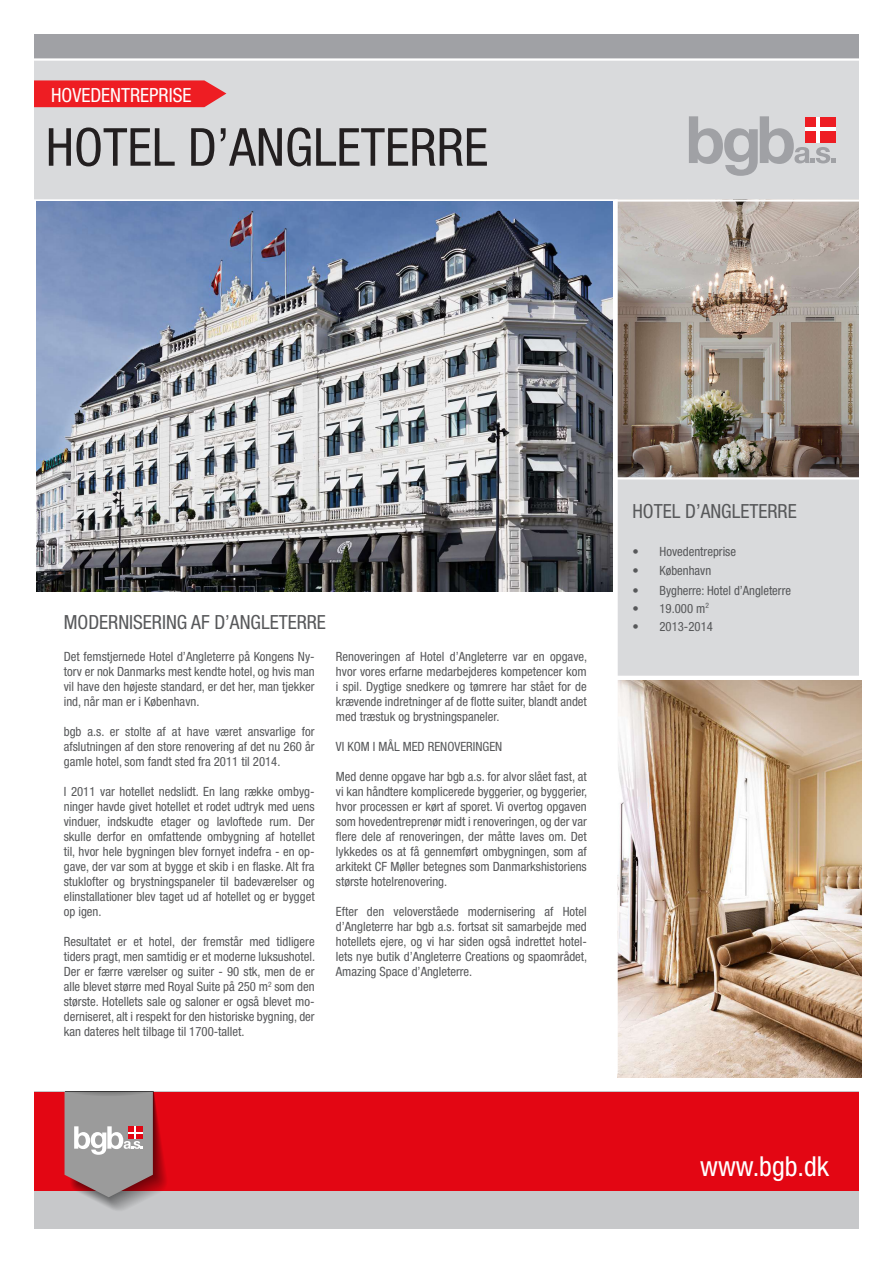
<style>
.page{position:relative;width:893px;height:1263px;background:#fff}
.page>*{position:absolute;margin:0;border:0;box-sizing:border-box;transform-origin:0 0}
.t1{font:condensed 52.5px "Helvetica Neue";color:#231f20}
.t2{font:condensed 27.6px "Helvetica Neue";color:#fff}
.t3{font:condensed 19.5px "Helvetica Neue";color:#57585a}
.t4{font:condensed 19.5px "Helvetica Neue";color:#fff}
.t5{font:condensed 12.75px/15px "Helvetica Neue";color:#57585a;text-align:justify}
</style>
<div class="page">
<img style="left:618px;top:680px;width:244px;height:398px">
<div style="left:616px;top:478px;width:243px;height:199px;background:#d9dadc"></div>
<div style="left:34px;top:1092px;width:825px;height:137px;background:#c7c8ca"></div>
<div style="left:34px;top:1092px;width:825px;height:98px;background:#e30613"></div>
<svg style="left:42px;top:1092px;width:133px;height:118px"></svg>
<div style="left:34px;top:60px;width:825px;height:140px;background:#d9dadc"></div>
<svg style="left:34px;top:80px;width:192px;height:27px;background:#ec2a2f"></svg>
<svg style="left:689px;top:116px;width:147px;height:60px"></svg>
<div style="left:805px;top:117px;width:31px;height:25px;background:#ee1d23"></div>
<hr style="left:816px;top:117px;width:4px;height:25px;background:#fff">
<hr style="left:805px;top:128px;width:31px;height:3px;background:#fff">
<img style="left:618px;top:202px;width:241px;height:275px">
<hr style="left:615px;top:199px;width:3px;height:874px;background:#fff">
<hr style="left:24px;top:199px;width:850px;height:3px;background:#fff">
<hr style="left:616px;top:477px;width:277px;height:2px;background:#fff">
<hr style="left:614px;top:676px;width:279px;height:2px;background:#fff">
<div style="left:34px;top:34px;width:825px;height:26px;background:#a0a1a5"></div>
<hr style="left:24px;top:58px;width:850px;height:3px;background:#fff">
<img style="left:37px;top:202px;width:576px;height:389px">
<p class="t4" style="left:51px;top:84px;width:142px">HOVEDENTREPRISE</p>
<p class="t1" style="left:46px;top:117px;width:444px">HOTEL D’ANGLETERRE</p>
<p class="t3" style="left:64px;top:611px;width:264px">MODERNISERING AF D’ANGLETERRE</p>
<p class="t5" style="left:64px;top:649px;width:252px">Det femstjernede Hotel d’Angleterre på Kongens Ny&shy;torv er nok Danmarks mest kendte hotel, og hvis man vil have den højeste standard, er det her, man tjekker ind, når man er i København.</p>
<p class="t5" style="left:64px;top:724px;width:252px">bgb a.s. er stolte af at have været ansvarlige for afslutningen af den store renovering af det nu 260 år gamle hotel, som fandt sted fra 2011 til 2014.</p>
<p class="t5" style="left:64px;top:784px;width:252px">I 2011 var hotellet nedslidt. En lang række ombyg&shy;ninger havde givet hotellet et rodet udtryk med uens vinduer, indskudte etager og lavloftede rum. Der skulle derfor en omfattende ombygning af hotellet til, hvor hele bygningen blev fornyet indefra - en op&shy;gave, der var som at bygge et skib i en flaske. Alt fra stuklofter og brystningspaneler til badeværelser og elinstallationer blev taget ud af hotellet og er bygget op igen.</p>
<p class="t5" style="left:64px;top:934px;width:253px;text-align:left">Resultatet er et hotel, der fremstår med tidligere tiders pragt, men samtidig er et moderne luksushotel.<br>Der er færre værelser og suiter - 90 stk, men de er alle blevet større med Royal Suite på 250 m<sup>2</sup> som den største. Hotellets sale og saloner er også blevet mo&shy;derniseret, alt i respekt for den historiske bygning, der kan dateres helt tilbage til 1700-tallet.</p>
<p class="t5" style="left:336px;top:649px;width:253px">Renoveringen af Hotel d’Angleterre var en opgave, hvor vores erfarne medarbejderes kompetencer kom i spil. Dygtige snedkere og tømrere har stået for de krævende indretninger af de flotte suiter, blandt andet med træstuk og brystningspaneler.</p>
<p class="t5" style="left:336px;top:739px;width:168px">VI KOM I MÅL MED RENOVERINGEN</p>
<p class="t5" style="left:336px;top:769px;width:253px">Med denne opgave har bgb a.s. for alvor slået fast, at vi kan håndtere komplicerede byggerier, og byggerier, hvor processen er kørt af sporet. Vi overtog opgaven som hovedentreprenør midt i renoveringen, og der var flere dele af renoveringen, der måtte laves om. Det lykkedes os at få gennemført ombygningen, som af arkitekt CF Møller betegnes som Danmarkshistoriens største hotelrenovering.</p>
<p class="t5" style="left:336px;top:904px;width:253px">Efter den veloverståede modernisering af Hotel d’Angleterre har bgb a.s. fortsat sit samarbejde med hotellets ejere, og vi har siden også indrettet hotel&shy;lets nye butik d’Angleterre Creations og spaområdet, Amazing Space d’Angleterre.</p>
<p class="t3" style="left:632px;top:500px;width:166px">HOTEL D’ANGLETERRE</p>
<p class="t5" style="left:632px;top:543px;width:105px">• Hovedentreprise</p>
<p class="t5" style="left:632px;top:563px;width:80px">• København</p>
<p class="t5" style="left:632px;top:582px;width:160px">• Bygherre: Hotel d’Angleterre</p>
<p class="t5" style="left:632px;top:600px;width:78px">• 19.000 m<sup>2</sup></p>
<p class="t5" style="left:632px;top:618px;width:82px">• 2013-2014</p>
<p class="t2" style="left:700px;top:1150px;width:131px">www.bgb.dk</p>
</div>
